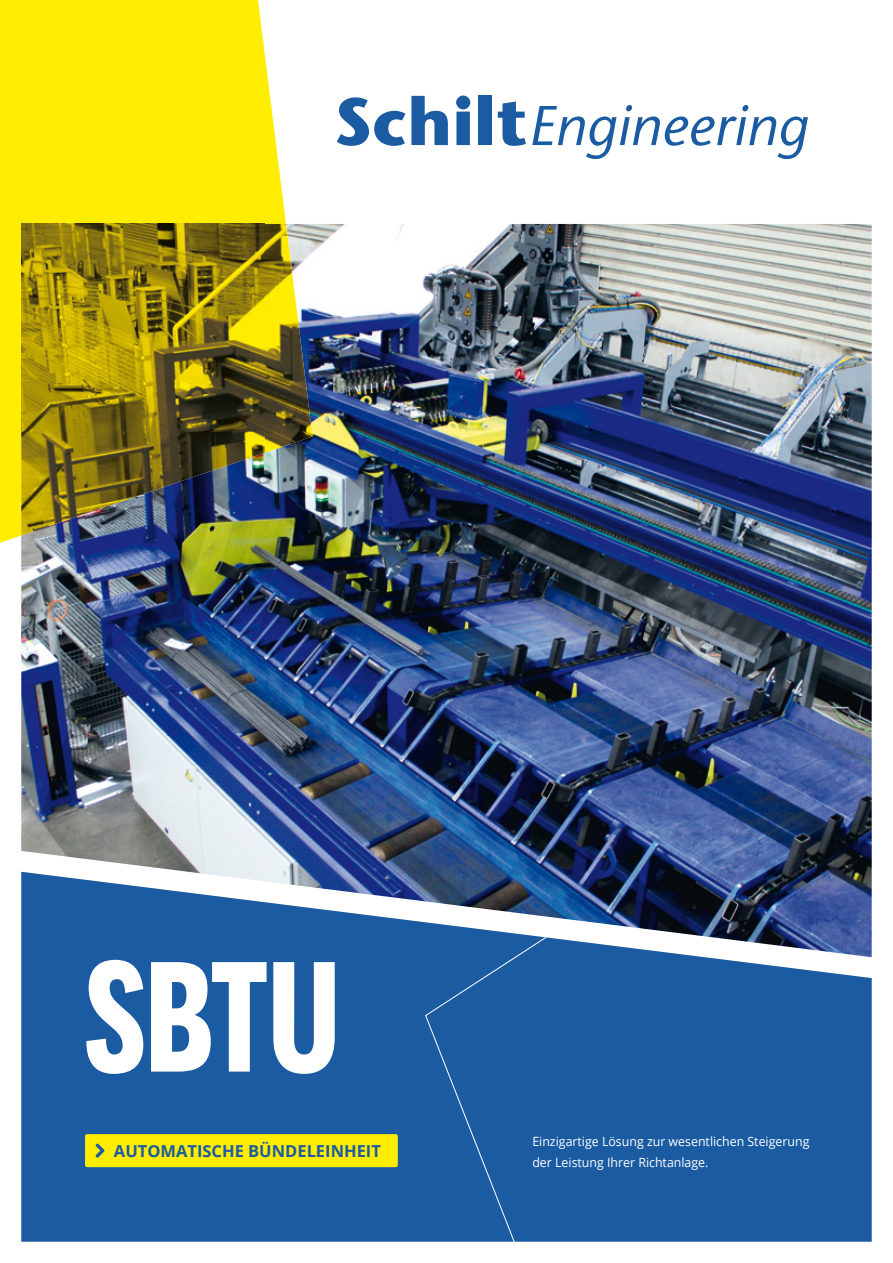
<style>
.page{position:relative;width:893px;height:1263px;background:#fff}
.page>*{position:absolute;margin:0;border:0;box-sizing:border-box;transform-origin:0 0}
.t1{font:700 condensed 164.1px "Praktika";color:#fff}
.t2{font:700 16.5px "Open Sans";color:#1a5ba2}
.t3{font:12.75px/21px "Open Sans";color:#fff}
</style>
<div class="page">
<div style="left:21px;top:957px;width:404px;height:285px;background:#1a5ba2"></div>
<div style="left:85px;top:1134px;width:313px;height:33px;background:#ffed00;border-radius:2px"></div>
<svg style="left:96px;top:1143px;width:8px;height:15px"></svg>
<div style="left:425px;top:957px;width:447px;height:285px;background:#1a5ba2"></div>
<img style="left:21px;top:224px;width:851px;height:733px">
<svg style="left:337px;top:97px;width:68px;height:49px"></svg>
<svg style="left:411px;top:96px;width:37px;height:49px"></svg>
<svg style="left:456px;top:96px;width:14px;height:49px"></svg>
<div style="left:479px;top:96px;width:13px;height:49px;background:#1a5ba2"></div>
<svg style="left:498px;top:102px;width:28px;height:44px"></svg>
<svg style="left:532px;top:105px;width:276px;height:54px"></svg>
<svg style="left:0;top:0;width:286px;height:543px;background:#f0e214"></svg>
<img style="left:21px;top:224px;width:243px;height:208px">
<img style="left:264px;top:224px;width:49px;height:229px">
<img style="left:21px;top:432px;width:195px;height:104px">
<img style="left:215px;top:432px;width:50px;height:38px">
<h1 class="t1" style="left:85px;top:889px;width:255px">SBTU</h1>
<p class="t2" style="left:114px;top:1139px;width:269px">AUTOMATISCHE BÜNDELEINHEIT</p>
<p class="t3" style="left:532px;top:1131px;width:279px">Einzigartige Lösung zur wesentlichen Steigerung der Leistung Ihrer Richtanlage.</p>
</div>
